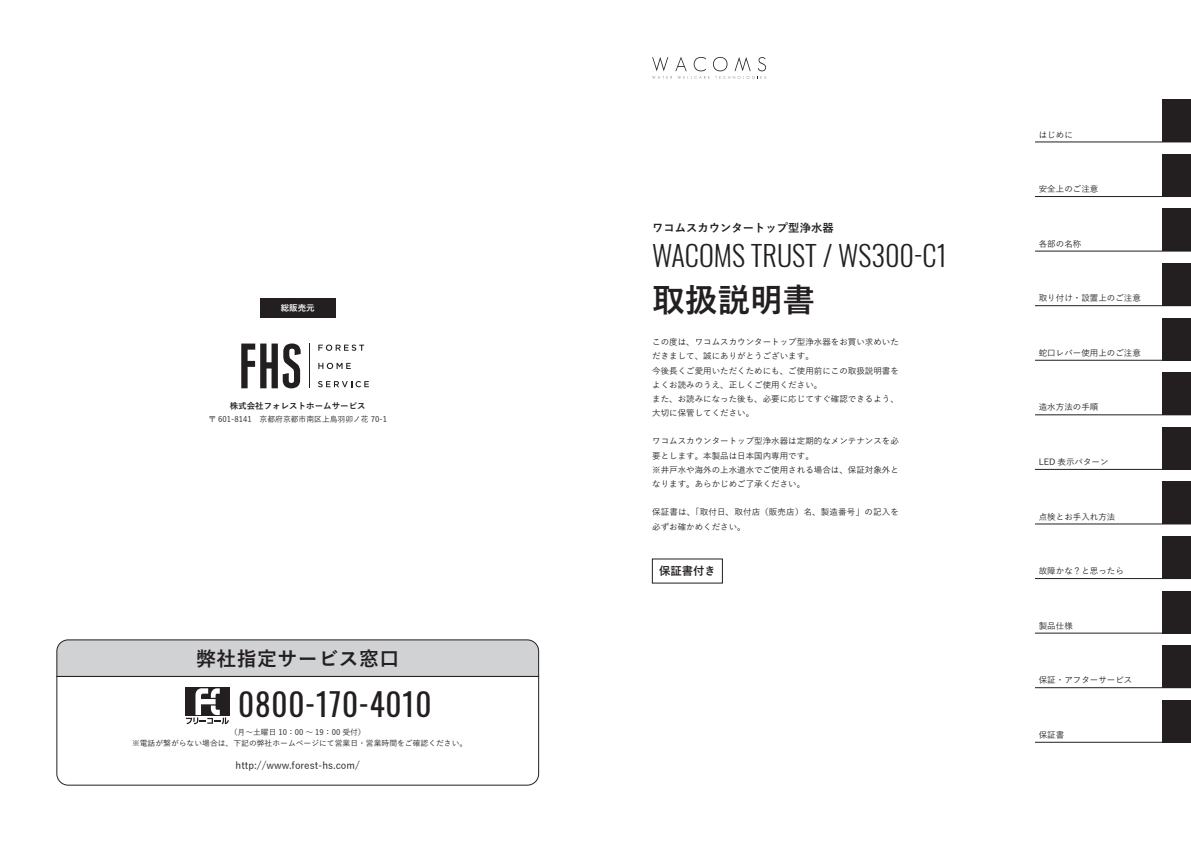
<style>
.page{position:relative;width:1191px;height:842px;background:#fff}
.page>*{position:absolute;margin:0;border:0;box-sizing:border-box;transform-origin:0 0}
.t1{font:700 32.6px "Yu Go";color:#231f20}
.t2{font:31.2px "Oswald";letter-spacing:.025em;color:#231f20}
.t3{font:300 28.3px "Oswald";color:#231f20}
.t4{font:700 19.8px "Yu Go";letter-spacing:.025em;color:#231f20}
.t5{font:700 11.3px "Yu Go";color:#231f20}
.t6{font:500 9.9px "Yu Go";color:#231f20}
.t7{font:500 8.5px/14.2px "Yu Go";color:#231f20}
.t8{font:500 8.5px/14.2px "Yu Go";letter-spacing:.02em;color:#231f20}
.t9{font:700 8.5px "Yu Go";color:#231f20}
.t10{font:700 8.5px "Yu Go";color:#fff}
.t11{font:500 7.8px/10.6px "Yu Go";color:#231f20;text-align:center}
</style>
<div class="page">
<div style="left:1162px;top:100px;width:29px;height:42px;background:#231f20"></div>
<hr style="left:1035px;top:142px;width:156px;height:1px;background:#231f20">
<div style="left:1162px;top:154px;width:29px;height:43px;background:#231f20"></div>
<hr style="left:1035px;top:196px;width:156px;height:1px;background:#231f20">
<div style="left:1162px;top:209px;width:29px;height:42px;background:#231f20"></div>
<hr style="left:1035px;top:251px;width:156px;height:1px;background:#231f20">
<div style="left:1162px;top:263px;width:29px;height:43px;background:#231f20"></div>
<hr style="left:1035px;top:305px;width:156px;height:1px;background:#231f20">
<div style="left:1162px;top:318px;width:29px;height:42px;background:#231f20"></div>
<hr style="left:1035px;top:360px;width:156px;height:1px;background:#231f20">
<div style="left:1162px;top:372px;width:29px;height:43px;background:#231f20"></div>
<hr style="left:1035px;top:415px;width:156px;height:1px;background:#231f20">
<div style="left:1162px;top:427px;width:29px;height:42px;background:#231f20"></div>
<hr style="left:1035px;top:469px;width:156px;height:1px;background:#231f20">
<div style="left:1162px;top:482px;width:29px;height:42px;background:#231f20"></div>
<hr style="left:1035px;top:524px;width:156px;height:1px;background:#231f20">
<div style="left:1162px;top:536px;width:29px;height:43px;background:#231f20"></div>
<hr style="left:1035px;top:578px;width:156px;height:1px;background:#231f20">
<div style="left:1162px;top:591px;width:29px;height:42px;background:#231f20"></div>
<hr style="left:1035px;top:633px;width:156px;height:1px;background:#231f20">
<div style="left:1162px;top:645px;width:29px;height:43px;background:#231f20"></div>
<hr style="left:1035px;top:687px;width:156px;height:1px;background:#231f20">
<div style="left:1162px;top:700px;width:29px;height:42px;background:#231f20"></div>
<hr style="left:1035px;top:742px;width:156px;height:1px;background:#231f20">
<svg style="left:652px;top:57px;width:114px;height:22px"></svg>
<div style="left:260px;top:299px;width:75px;height:19px;background:#231f20"></div>
<svg style="left:241px;top:343px;width:60px;height:45px"></svg>
<svg style="left:318px;top:345px;width:46px;height:6px"></svg>
<svg style="left:318px;top:363px;width:33px;height:6px"></svg>
<svg style="left:318px;top:381px;width:51px;height:6px"></svg>
<hr style="left:309px;top:343px;width:1px;height:45px;background:#231f20">
<div style="left:57px;top:640px;width:482px;height:36px;background:#d1d2d4"></div>
<svg style="left:57px;top:676px;width:482px;height:109px"></svg>
<div style="left:185px;top:687px;width:45px;height:29px;background:#231f20"></div>
<svg style="left:186px;top:688px;width:43px;height:36px"></svg>
<p class="t10" style="left:281px;top:303px;width:36px">総販売元</p>
<p class="t9" style="left:230px;top:401px;width:138px">株式会社フォレストホームサービス</p>
<p class="t11" style="left:208px;top:413px;width:180px">〒 601-8141　京都府京都市南区上鳥羽卯ノ花 70-1</p>
<h3 class="t4" style="left:196px;top:647px;width:204px">弊社指定サービス窓口</h3>
<h2 class="t2" style="left:238px;top:677px;width:195px">0800-170-4010</h2>
<p class="t11" style="left:132px;top:726px;width:337px">（月〜土曜日 10：00 〜 19：00 受付）<br>※電話が繋がらない場合は、下記の弊社ホームページにて営業日・営業時間をご確認ください。</p>
<p class="t6" style="left:236px;top:756px;width:126px">http://www.forest-hs.com/</p>
<h3 class="t5" style="left:652px;top:222px;width:183px">ワコムスカウンタートップ型浄水器</h3>
<h3 class="t3" style="left:652px;top:230px;width:296px">WACOMS TRUST / WS300-C1</h3>
<h1 class="t1" style="left:652px;top:282px;width:164px">取扱説明書</h1>
<p class="t7" style="left:652px;top:334px;width:248px">この度は、ワコムスカウンタートップ型浄水器をお買い求めいただきまして、誠にありがとうございます。<br>今後長くご愛用いただくためにも、ご使用前にこの取扱説明書をよくお読みのうえ、正しくご使用ください。<br>また、お読みになった後も、必要に応じてすぐ確認できるよう、大切に保管してください。</p>
<p class="t7" style="left:652px;top:433px;width:248px">ワコムスカウンタートップ型浄水器は定期的なメンテナンスを必要とします。本製品は日本国内専用です。<br>※井戸水や海外の上水道水でご使用される場合は、保証対象外となります。あらかじめご了承ください。</p>
<p class="t8" style="left:652px;top:504px;width:248px">保証書は、「取付日、取付店（販売店）名、製造番号」の記入を必ずお確かめください。</p>
<h3 class="t5" style="left:659px;top:565px;width:58px">保証書付き</h3>
<p class="t7" style="left:1038px;top:126px;width:36px">はじめに</p>
<p class="t7" style="left:1038px;top:181px;width:61px">安全上のご注意</p>
<p class="t7" style="left:1038px;top:235px;width:44px">各部の名称</p>
<p class="t7" style="left:1038px;top:290px;width:104px">取り付け・設置上のご注意</p>
<p class="t7" style="left:1038px;top:345px;width:104px">蛇口レバー使用上のご注意</p>
<p class="t7" style="left:1038px;top:399px;width:61px">造水方法の手順</p>
<p class="t7" style="left:1038px;top:454px;width:71px">LED 表示パターン</p>
<p class="t7" style="left:1038px;top:508px;width:78px">点検とお手入れ方法</p>
<p class="t7" style="left:1038px;top:563px;width:87px">故障かな？と思ったら</p>
<p class="t7" style="left:1038px;top:617px;width:36px">製品仕様</p>
<p class="t7" style="left:1038px;top:672px;width:95px">保証・アフターサービス</p>
<p class="t7" style="left:1038px;top:726px;width:27px">保証書</p>
</div>
